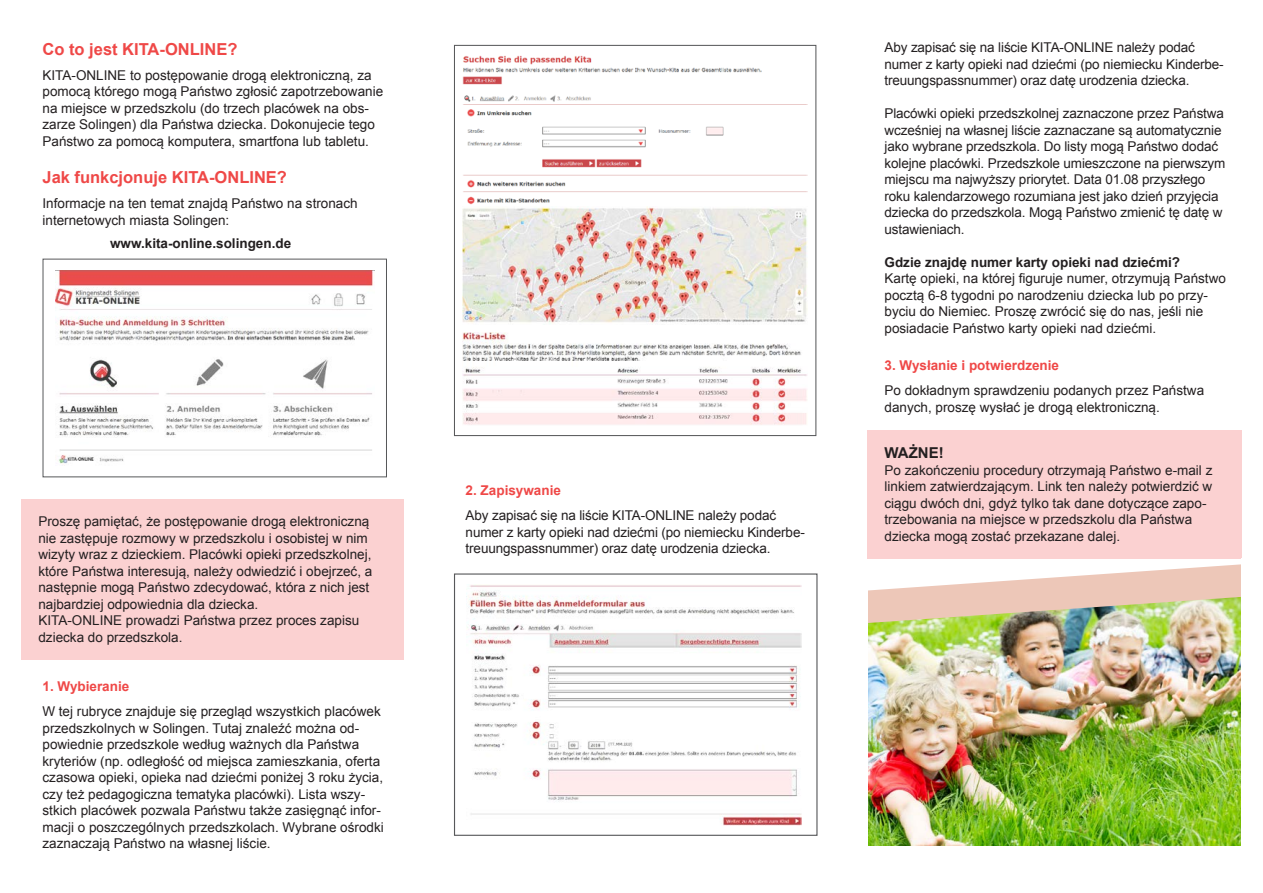
<style>
.page{position:relative;width:1263px;height:893px;background:#fff}
.page>*{position:absolute;margin:0;border:0;box-sizing:border-box;transform-origin:0 0}
.Fließtext{font:700 16.5px "Arial";color:#ef4847}
.Fließtext-2{font:700 15px "Arial";color:#231f20}
.Fließtext-3{font:13.5px/16.5px "Arial";color:#231f20}
.Fließtext-4{font:700 13.5px "Arial";color:#231f20}
.Fließtext-5{font:700 13.5px "Arial";color:#ef4847}
</style>
<div class="page">
<img style="left:55px;top:271px;width:318px;height:193px">
<img style="left:462px;top:55px;width:346px;height:269px">
<img style="left:462px;top:333px;width:345px;height:92px">
<div style="left:867px;top:430px;width:375px;height:128px;background:#fbd1d1"></div>
<img style="left:868px;top:624px;width:373px;height:222px">
<img style="left:868px;top:564px;width:373px;height:60px">
<div style="left:21px;top:499px;width:383px;height:161px;background:#fbd1d1"></div>
<div style="left:454px;top:45px;width:362px;height:391px;border:1px solid #57585a"></div>
<img style="left:466px;top:585px;width:336px;height:240px">
<div style="left:454px;top:573px;width:363px;height:263px;border:1px solid #57585a"></div>
<p class="Fließtext" style="left:43px;top:38px;width:196px">Co to jest KITA-ONLINE?</p>
<p class="Fließtext-3" style="left:43px;top:67px;width:342px">KITA-ONLINE to postępowanie drogą elektroniczną, za pomocą którego mogą Państwo zgłosić zapotrzebowanie na miejsce w przedszkolu (do trzech placówek na obs&shy;zarze Solingen) dla Państwa dziecka. Dokonujecie tego Państwo za pomocą komputera, smartfona lub tabletu.</p>
<p class="Fließtext" style="left:43px;top:166px;width:246px">Jak funkcjonuje KITA-ONLINE?</p>
<p class="Fließtext-3" style="left:43px;top:195px;width:317px">Informacje na ten temat znajdą Państwo na stronach internetowych miasta Solingen:</p>
<p class="Fließtext-4" style="left:110px;top:234px;width:183px">www.kita-online.solingen.de</p>
<p class="Fließtext-3" style="left:38px;top:513px;width:335px">Proszę pamiętać, że postępowanie drogą elektroniczną nie zastępuje rozmowy w przedszkolu i osobistej w nim wizyty wraz z dzieckiem. Placówki opieki przedszkolnej, które Państwa interesują, należy odwiedzić i obejrzeć, a następnie mogą Państwo zdecydować, która z nich jest najbardziej odpowiednia dla dziecka.<br>KITA-ONLINE prowadzi Państwa przez proces zapisu dziecka do przedszkola.</p>
<p class="Fließtext-5" style="left:43px;top:677px;width:88px">1. Wybieranie</p>
<p class="Fließtext-3" style="left:43px;top:703px;width:343px">W tej rubryce znajduje się przegląd wszystkich placówek przedszkolnych w Solingen. Tutaj znaleźć można od&shy;powiednie przedszkole według ważnych dla Państwa kryteriów (np. odległość od miejsca zamieszkania, oferta czasowa opieki, opieka nad dziećmi poniżej 3 roku życia, czy też pedagogiczna tematyka placówki). Lista wszy&shy;stkich placówek pozwala Państwu także zasięgnąć infor&shy;macji o poszczególnych przedszkolach. Wybrane ośrodki zaznaczają Państwo na własnej liście.</p>
<p class="Fließtext-5" style="left:466px;top:482px;width:97px">2. Zapisywanie</p>
<p class="Fließtext-3" style="left:466px;top:507px;width:341px">Aby zapisać się na liście KITA-ONLINE należy podać numer z karty opieki nad dziećmi (po niemiecku Kinderbe&shy;treuungspassnummer) oraz datę urodzenia dziecka.</p>
<p class="Fließtext-3" style="left:884px;top:40px;width:341px">Aby zapisać się na liście KITA-ONLINE należy podać numer z karty opieki nad dziećmi (po niemiecku Kinderbe&shy;treuungspassnummer) oraz datę urodzenia dziecka.</p>
<p class="Fließtext-3" style="left:884px;top:106px;width:342px">Placówki opieki przedszkolnej zaznaczone przez Państwa wcześniej na własnej liście zaznaczane są automatycznie jako wybrane przedszkola. Do listy mogą Państwo dodać kolejne placówki. Przedszkole umieszczone na pierwszym miejscu ma najwyższy priorytet. Data 01.08 przyszłego roku kalendarzowego rozumiana jest jako dzień przyjęcia dziecka do przedszkola. Mogą Państwo zmienić tę datę w ustawieniach.</p>
<p class="Fließtext-4" style="left:884px;top:253px;width:297px">Gdzie znajdę numer karty opieki nad dziećmi?</p>
<p class="Fließtext-3" style="left:884px;top:271px;width:343px">Kartę opieki, na której figuruje numer, otrzymują Państwo pocztą 6-8 tygodni po narodzeniu dziecka lub po przy&shy;byciu do Niemiec. Proszę zwrócić się do nas, jeśli nie posiadacie Państwo karty opieki nad dziećmi.</p>
<p class="Fließtext-5" style="left:884px;top:356px;width:176px">3. Wysłanie i potwierdzenie</p>
<p class="Fließtext-3" style="left:884px;top:382px;width:321px">Po dokładnym sprawdzeniu podanych przez Państwa danych, proszę wysłać je drogą elektroniczną.</p>
<p class="Fließtext-2" style="left:884px;top:443px;width:61px">WAŻNE!</p>
<p class="Fließtext-3" style="left:884px;top:462px;width:329px">Po zakończeniu procedury otrzymają Państwo e-mail z linkiem zatwierdzającym. Link ten należy potwierdzić w ciągu dwóch dni, gdyż tylko tak dane dotyczące zapo&shy;trzebowania na miejsce w przedszkolu dla Państwa dziecka mogą zostać przekazane dalej.</p>
</div>
